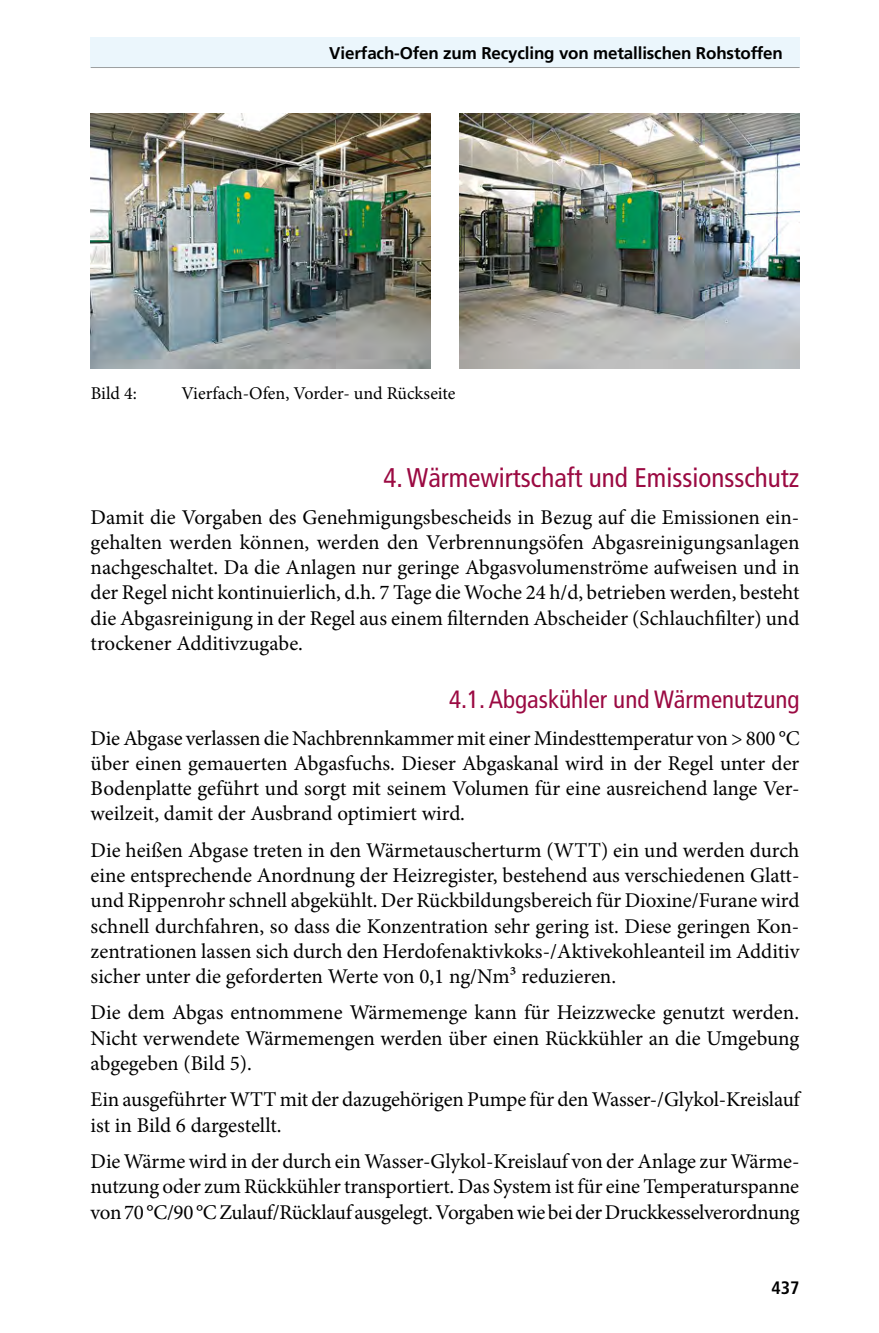
<style>
.page{position:relative;width:879px;height:1333px;background:#fff}
.page>*{position:absolute;margin:0;border:0;box-sizing:border-box;transform-origin:0 0}
.t1{font:condensed 27px "Frutiger";color:#9b0a42}
.t2{font:condensed 25px "Frutiger";color:#9b0a42}
.t3{font:21px/25.2px "Minion Pro";letter-spacing:-.005em;color:#000;text-align:justify}
.t4{font:18px "Minion Pro";color:#000}
.t5{font:700 condensed 18px "Frutiger";color:#000}
.t6{font:700 17px "Frutiger";letter-spacing:-.01em;color:#000}
</style>
<div class="page">
<div style="left:90px;top:37px;width:709px;height:30px;background:#ebf6fc"></div>
<hr style="left:91px;top:67px;width:708px;height:1px;background:#9c9e9f">
<img style="left:90px;top:113px;width:341px;height:255px">
<img style="left:459px;top:113px;width:340px;height:255px">
<p class="t6" style="left:329px;top:43px;width:455px">Vierfach-Ofen zum Recycling von metallischen Rohstoffen</p>
<p class="t4" style="left:91px;top:381px;width:48px">Bild 4:</p>
<p class="t4" style="left:181px;top:381px;width:276px">Vierfach-Ofen, Vorder- und Rückseite</p>
<p class="t1" style="left:383px;top:462px;width:417px">4.Wärmewirtschaft und Emissionsschutz</p>
<p class="t3" style="left:91px;top:504px;width:710px">Damit die Vorgaben des Genehmigungsbescheids in Bezug auf die Emissionen ein&shy;gehalten werden können, werden den Verbrennungsöfen Abgasreinigungsanlagen nachgeschaltet. Da die Anlagen nur geringe Abgasvolumenströme aufweisen und in der Regel nicht kontinuierlich, d.h. 7 Tage die Woche 24 h/d, betrieben werden, besteht die Abgasreinigung in der Regel aus einem filternden Abscheider (Schlauchfilter) und trockener Additivzugabe.</p>
<p class="t2" style="left:449px;top:685px;width:352px">4.1. Abgaskühler und Wärmenutzung</p>
<p class="t3" style="left:91px;top:725px;width:710px">Die Abgase verlassen die Nachbrennkammer mit einer Mindesttemperatur von &gt; 800 °C über einen gemauerten Abgasfuchs. Dieser Abgaskanal wird in der Regel unter der Bodenplatte geführt und sorgt mit seinem Volumen für eine ausreichend lange Ver&shy;weilzeit, damit der Ausbrand optimiert wird.</p>
<p class="t3" style="left:91px;top:837px;width:710px">Die heißen Abgase treten in den Wärmetauscherturm (WTT) ein und werden durch eine entsprechende Anordnung der Heizregister, bestehend aus verschiedenen Glatt&shy;und Rippenrohr schnell abgekühlt. Der Rückbildungsbereich für Dioxine/Furane wird schnell durchfahren, so dass die Konzentration sehr gering ist. Diese geringen Kon&shy;zentrationen lassen sich durch den Herdofenaktivkoks-/Aktivekohleanteil im Additiv sicher unter die geforderten Werte von 0,1 ng/Nm³ reduzieren.</p>
<p class="t3" style="left:91px;top:1000px;width:710px">Die dem Abgas entnommene Wärmemenge kann für Heizzwecke genutzt werden.<br>Nicht verwendete Wärmemengen werden über einen Rückkühler an die Umgebung abgegeben (Bild 5).</p>
<p class="t3" style="left:91px;top:1087px;width:711px">Ein ausgeführter WTT mit der dazugehörigen Pumpe für den Wasser-/Glykol-Kreislauf ist in Bild 6 dargestellt.</p>
<p class="t3" style="left:91px;top:1148px;width:710px">Die Wärme wird in der durch ein Wasser-Glykol-Kreislauf von der Anlage zur Wärme&shy;nutzung oder zum Rückkühler transportiert. Das System ist für eine Temperaturspanne von 70 °C/90 °C Zulauf/Rücklauf ausgelegt. Vorgaben wie bei der Druckkesselverordnung</p>
<p class="t5" style="left:771px;top:1276px;width:30px">437</p>
</div>
